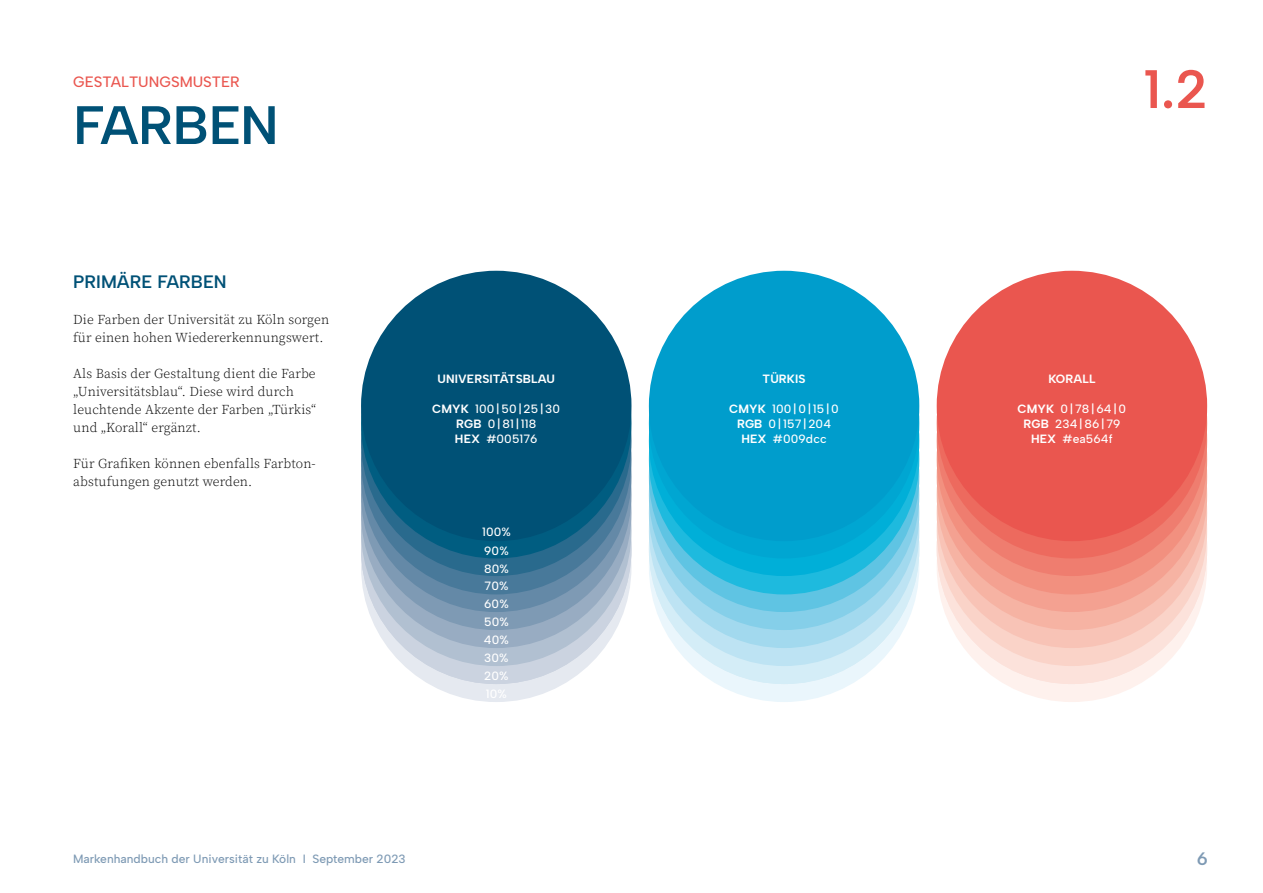
<style>
.page{position:relative;width:1263px;height:893px;background:#fff}
.page>*{position:absolute;margin:0;border:0;box-sizing:border-box;transform-origin:0 0}
.t1{font:600 54px "Albert Sans";letter-spacing:-.01em;color:#005176}
.t2{font:600 54px "Albert Sans";color:#ea564f}
.t3{font:600 18px "Albert Sans";color:#005176}
.t4{font:600 18px "Albert Sans";color:#7e9ab4}
.t5{font:500 15px "Albert Sans";color:#ea564f}
.t6{font:300 13.5px/18px "Source Serif Pro";letter-spacing:.01em;color:#000}
.t7{font:500 12px/15px "Albert Sans";letter-spacing:.01em;color:#fff;text-align:center}
.t8{font:500 12px "Albert Sans";color:#7e9ab4}
.t9{font:700 12px "Albert Sans";letter-spacing:.01em;color:#fff}
.s1{font-weight:700}
</style>
<div class="page">
<div style="left:361px;top:432px;width:270px;height:270px;background:#e5e9f0;border-radius:50%"></div>
<div style="left:649px;top:432px;width:270px;height:270px;background:#eaf6fc;border-radius:50%"></div>
<div style="left:937px;top:432px;width:270px;height:270px;background:#fef1ed;border-radius:50%"></div>
<div style="left:361px;top:414px;width:270px;height:270px;background:#cbd3e0;border-radius:50%"></div>
<div style="left:649px;top:414px;width:270px;height:270px;background:#d4edf7;border-radius:50%"></div>
<div style="left:937px;top:414px;width:270px;height:270px;background:#fce2db;border-radius:50%"></div>
<div style="left:361px;top:396px;width:270px;height:270px;background:#b1c0d1;border-radius:50%"></div>
<div style="left:649px;top:396px;width:270px;height:270px;background:#bde3f3;border-radius:50%"></div>
<div style="left:937px;top:396px;width:270px;height:270px;background:#fad3c8;border-radius:50%"></div>
<div style="left:361px;top:378px;width:270px;height:270px;background:#98acc2;border-radius:50%"></div>
<div style="left:649px;top:378px;width:270px;height:270px;background:#a2d9ee;border-radius:50%"></div>
<div style="left:937px;top:378px;width:270px;height:270px;background:#f8c3b6;border-radius:50%"></div>
<div style="left:361px;top:360px;width:270px;height:270px;background:#7e9ab4;border-radius:50%"></div>
<div style="left:649px;top:360px;width:270px;height:270px;background:#85cfe9;border-radius:50%"></div>
<div style="left:937px;top:360px;width:270px;height:270px;background:#f6b3a3;border-radius:50%"></div>
<div style="left:361px;top:342px;width:270px;height:270px;background:#6489a7;border-radius:50%"></div>
<div style="left:649px;top:342px;width:270px;height:270px;background:#5fc4e3;border-radius:50%"></div>
<div style="left:937px;top:342px;width:270px;height:270px;background:#f4a191;border-radius:50%"></div>
<div style="left:361px;top:324px;width:270px;height:270px;background:#48799a;border-radius:50%"></div>
<div style="left:649px;top:324px;width:270px;height:270px;background:#1ebade;border-radius:50%"></div>
<div style="left:937px;top:324px;width:270px;height:270px;background:#f2907f;border-radius:50%"></div>
<div style="left:361px;top:306px;width:270px;height:270px;background:#296a8d;border-radius:50%"></div>
<div style="left:649px;top:306px;width:270px;height:270px;background:#00afd8;border-radius:50%"></div>
<div style="left:937px;top:306px;width:270px;height:270px;background:#ef7d6f;border-radius:50%"></div>
<div style="left:361px;top:288px;width:270px;height:270px;background:#005d81;border-radius:50%"></div>
<div style="left:649px;top:288px;width:270px;height:270px;background:#00a6d2;border-radius:50%"></div>
<div style="left:937px;top:288px;width:270px;height:270px;background:#ed6a5e;border-radius:50%"></div>
<div style="left:361px;top:271px;width:270px;height:270px;background:#005176;border-radius:50%"></div>
<div style="left:649px;top:271px;width:270px;height:270px;background:#009dcc;border-radius:50%"></div>
<div style="left:937px;top:271px;width:270px;height:270px;background:#ea564f;border-radius:50%"></div>
<p class="t5" style="left:73px;top:73px;width:168px">GESTALTUNGSM USTER</p>
<h1 class="t1" style="left:73px;top:92px;width:207px">FARBEN</h1>
<h2 class="t3" style="left:73px;top:271px;width:155px">PRIMÄRE FARBEN</h2>
<p class="t6" style="left:73px;top:311px;width:258px">Die Farben der Universität zu Köln sorgen für einen hohen Wiedererkennungswert.</p>
<p class="t6" style="left:73px;top:365px;width:245px">Als Basis der Gestaltung dient die Farbe „Universitätsblau“. Diese wird durch leuchtende Akzente der Farben „Türkis“ und „Korall“ ergänzt.</p>
<p class="t6" style="left:73px;top:455px;width:244px">Für Grafiken können ebenfalls Farbton&shy;abstufungen genutzt werden.</p>
<p class="t9" style="left:437px;top:371px;width:119px">UNIVERSITÄTSBLAU</p>
<p class="t7" style="left:432px;top:401px;width:129px"><span class="s1">CMYK</span> 100|50|25|30<br><span class="s1">RGB</span> 0|81|118<br><span class="s1">HEX</span> #005176</p>
<p class="t7" style="left:482px;top:525px;width:30px">100%</p>
<p class="t7" style="left:484px;top:559px;width:27px;line-height:18px;text-align:justify">80% 70% 60% 50% 40% 30% 20%</p>
<p class="t7" style="left:484px;top:543px;width:26px">90%</p>
<p class="t9" style="left:763px;top:371px;width:45px">TÜRKIS</p>
<p class="t7" style="left:729px;top:401px;width:111px"><span class="s1">CMYK</span> 100|0|15|0<br><span class="s1">RGB</span> 0|157 |204<br><span class="s1">HEX</span> #009dcc</p>
<h1 class="t2" style="left:1143px;top:56px;width:66px">1.2</h1>
<p class="t9" style="left:1048px;top:371px;width:49px">KORALL</p>
<p class="t7" style="left:1018px;top:401px;width:110px"><span class="s1">CMYK</span> 0|78|64|0<br><span class="s1">RGB</span> 234|86| 79<br><span class="s1">HEX</span> #ea564f</p>
<p class="t8" style="left:73px;top:852px;width:334px">Markenhandbuch der Universität zu Köln I September 2023</p>
<h2 class="t4" style="left:1197px;top:847px;width:13px">6</h2>
</div>
